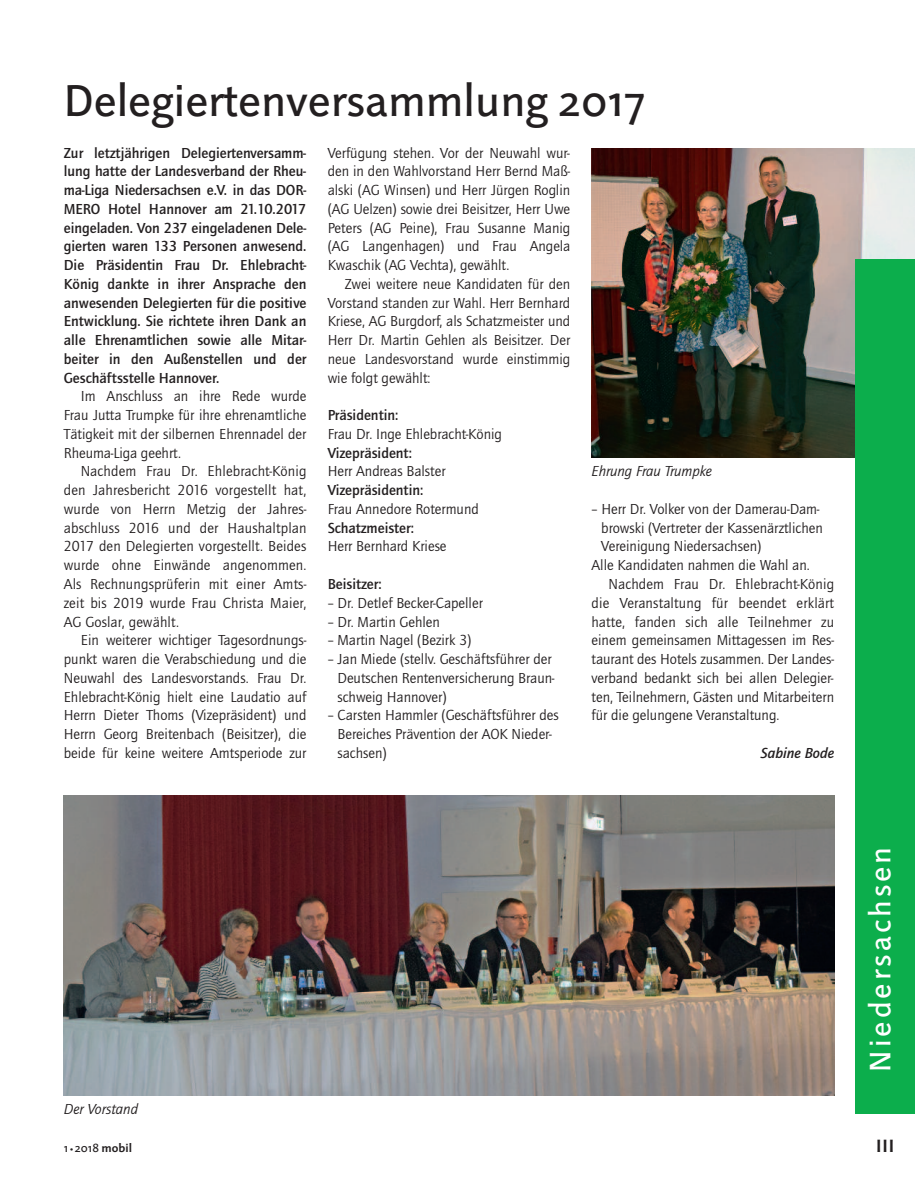
<style>
.page{position:relative;width:915px;height:1191px;background:#fff}
.page>*{position:absolute;margin:0;border:0;box-sizing:border-box;transform-origin:0 0}
.t1{font:45px "Linotype Projekt";color:#231f20}
.t2{font:30px "Linotype Projekt";letter-spacing:.1em;color:#fff}
.t3{font:700 18px "Linotype Projekt";color:#231f20}
.t4{font:15px/18.8px "Quay Sans ITC";color:#231f20;text-align:justify}
.t5{font:500 15px/18.8px "Quay Sans ITC";color:#231f20;text-align:justify}
.t6{font:italic 15px "Quay Sans ITC";color:#231f20}
.t7{font:italic 500 15px "Quay Sans ITC";color:#231f20}
.t8{font:12px "Linotype Projekt";color:#231f20}
.s1{font-size:9px}
.s2{font-weight:700}
</style>
<div class="page">
<img style="left:591px;top:149px;width:323px;height:309px">
<img style="left:64px;top:795px;width:769px;height:300px">
<div style="left:854px;top:259px;width:60px;height:855px;background:#0cae4c"></div>
<h1 class="t1" style="left:64px;top:85px;width:584px">Delegiertenversammlung 2017</h1>
<p class="t5" style="left:64px;top:144px;width:244px">Zur letztjährigen Delegiertenversamm&shy;lung hatte der Landesverband der Rheu&shy;ma-Liga Niedersachsen e.V. in das DOR-MERO Hotel Hannover am 21.10.2017 eingeladen. Von 237 eingeladenen Dele&shy;gierten waren 133 Personen anwesend.<br>Die Präsidentin Frau Dr. Ehlebracht-König dankte in ihrer Ansprache den anwesenden Delegierten für die positive Entwicklung. Sie richtete ihren Dank an alle Ehrenamtlichen sowie alle Mitar&shy;beiter in den Außenstellen und der Geschäftsstelle Hannover.</p>
<p class="t4" style="left:64px;top:388px;width:244px;text-indent:17px">Im Anschluss an ihre Rede wurde Frau Jutta Trumpke für ihre ehrenamtliche Tätigkeit mit der silbernen Ehrennadel der Rheuma-Liga geehrt.</p>
<p class="t4" style="left:64px;top:463px;width:244px;text-indent:17px">Nachdem Frau Dr. Ehlebracht-König den Jahresbericht 2016 vorgestellt hat, wurde von Herrn Metzig der Jahres&shy;abschluss 2016 und der Haushaltplan 2017 den Delegierten vorgestellt. Beides wurde ohne Einwände angenommen.<br>Als Rechnungsprüferin mit einer Amts&shy;zeit bis 2019 wurde Frau Christa Maier, AG Goslar, gewählt.</p>
<p class="t4" style="left:64px;top:632px;width:244px;text-indent:17px">Ein weiterer wichtiger Tagesordnungs&shy;punkt waren die Verabschiedung und die Neuwahl des Landesvorstands. Frau Dr.<br>Ehlebracht-König hielt eine Laudatio auf Herrn Dieter Thoms (Vizepräsident) und Herrn Georg Breitenbach (Beisitzer), die beide für keine weitere Amtsperiode zur</p>
<p class="t4" style="left:327px;top:144px;width:244px">Verfügung stehen. Vor der Neuwahl wur&shy;den in den Wahlvorstand Herr Bernd Maß&shy;alski (AG Winsen) und Herr Jürgen Roglin (AG Uelzen) sowie drei Beisitzer, Herr Uwe Peters (AG Peine), Frau Susanne Manig (AG Langenhagen) und Frau Angela Kwaschik (AG Vechta), gewählt.</p>
<p class="t4" style="left:327px;top:276px;width:244px;text-indent:17px">Zwei weitere neue Kandidaten für den Vorstand standen zur Wahl. Herr Bernhard Kriese, AG Burgdorf, als Schatzmeister und Herr Dr. Martin Gehlen als Beisitzer. Der neue Landesvorstand wurde einstimmig wie folgt gewählt:</p>
<p class="t5" style="left:327px;top:407px;width:72px">Präsidentin:</p>
<p class="t4" style="left:327px;top:426px;width:176px">Frau Dr. Inge Ehlebracht-König</p>
<p class="t5" style="left:327px;top:444px;width:86px">Vizepräsident:</p>
<p class="t4" style="left:327px;top:463px;width:119px">Herr Andreas Balster</p>
<p class="t5" style="left:327px;top:482px;width:97px">Vizepräsidentin:</p>
<p class="t4" style="left:327px;top:501px;width:153px">Frau Annedore Rotermund</p>
<p class="t5" style="left:327px;top:519px;width:88px">Schatzmeister:</p>
<p class="t4" style="left:327px;top:538px;width:120px">Herr Bernhard Kriese</p>
<p class="t5" style="left:327px;top:576px;width:55px">Beisitzer:</p>
<p class="t4" style="left:327px;top:594px;width:157px">– Dr. Detlef Becker-Capeller</p>
<p class="t4" style="left:327px;top:613px;width:114px">– Dr. Martin Gehlen</p>
<p class="t4" style="left:327px;top:632px;width:145px">– Martin Nagel (Bezirk 3)</p>
<p class="t4" style="left:337px;top:651px;width:218px;text-align:left;text-indent:-10px">– Jan Miede (stellv. Geschäftsführer der<br>Deutschen Rentenversicherung Braun&shy;schweig Hannover)</p>
<p class="t4" style="left:337px;top:707px;width:223px;text-align:left;text-indent:-10px">– Carsten Hammler (Geschäftsführer des<br>Bereiches Prävention der AOK Nieder&shy;sachsen)</p>
<p class="t6" style="left:591px;top:466px;width:122px">Ehrung Frau Trumpke</p>
<p class="t4" style="left:591px;top:501px;width:229px">– Herr Dr. Volker von der Damerau-Dam-</p>
<p class="t4" style="left:601px;top:519px;width:223px">browski (Vertreter der Kassenärztlichen</p>
<p class="t4" style="left:601px;top:538px;width:161px">Vereinigung Niedersachsen)</p>
<p class="t4" style="left:591px;top:557px;width:220px">Alle Kandidaten nahmen die Wahl an.</p>
<p class="t4" style="left:608px;top:576px;width:227px">Nachdem Frau Dr. Ehlebracht-König</p>
<p class="t4" style="left:591px;top:594px;width:244px">die Veranstaltung für beendet erklärt</p>
<p class="t4" style="left:591px;top:613px;width:244px">hatte, fanden sich alle Teilnehmer zu</p>
<p class="t4" style="left:591px;top:632px;width:244px">einem gemeinsamen Mittagessen im Res-</p>
<p class="t4" style="left:591px;top:651px;width:244px">taurant des Hotels zusammen. Der Landes-</p>
<p class="t4" style="left:591px;top:669px;width:243px">verband bedankt sich bei allen Delegier-</p>
<p class="t4" style="left:591px;top:688px;width:244px">ten, Teilnehmern, Gästen und Mitarbeitern</p>
<p class="t4" style="left:591px;top:707px;width:189px">für die gelungene Veranstaltung.</p>
<p class="t7" style="left:760px;top:747px;width:75px">Sabine Bode</p>
<p class="t6" style="left:64px;top:1103px;width:76px">Der Vorstand</p>
<h2 class="t2" style="left:869px;top:1071px;width:226px;rotate:-90deg">Niedersachsen</h2>
<p class="t8" style="left:64px;top:1143px;width:70px">1 <span class="s1">•</span>2018 <span class="s2">mobil</span></p>
<p class="t3" style="left:875px;top:1139px;width:20px">III</p>
</div>
